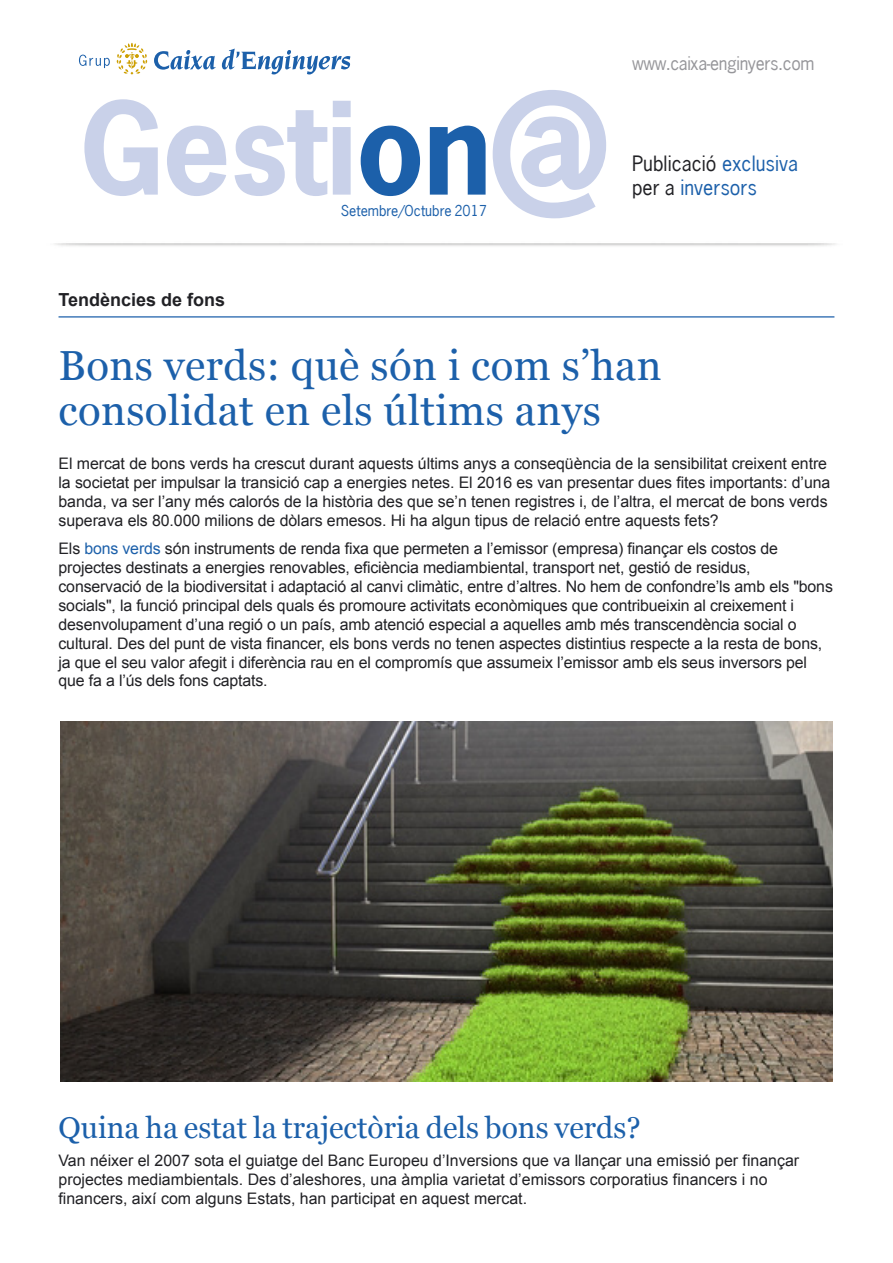
<style>
.page{position:relative;width:893px;height:1263px;background:#fff}
.page>*{position:absolute;margin:0;border:0;box-sizing:border-box;transform-origin:0 0}
.t1{font:700 120.6px "News Gothic LT";letter-spacing:-.01em;color:#c9d1e9}
.t2{font:42px/45px "Georgia";letter-spacing:.01em;color:#1c60aa}
.t3{font:30px "Georgia";color:#1c60aa}
.t4{font:19.95px "News Gothic LT";color:#212125}
.t5{font:19.95px "News Gothic LT";color:#1c60aa}
.t6{font:700 18px "Arial";color:#212125}
.t7{font:17.7px "News Gothic LT";letter-spacing:-.02em;color:#96969a}
.t8{font:15.9px/18.9px "Arial";letter-spacing:-.01em;color:#212125}
.t9{font:14.1px "News Gothic LT";color:#1c60aa}
.s1{color:#1c60aa}
.s2{color:#212125}
</style>
<div class="page">
<img style="left:60px;top:722px;width:772px;height:360px">
<hr style="left:58px;top:316px;width:776px;height:2px;background:#1c60aa">
<svg style="left:492px;top:90px;width:114px;height:128px"></svg>
<svg style="left:79px;top:55px;width:31px;height:13px"></svg>
<svg style="left:154px;top:49px;width:196px;height:25px"></svg>
<svg style="left:117px;top:43px;width:30px;height:32px"></svg>
<h1 class="t1" style="left:80px;top:69px;width:413px">Gesti<span class="s1">on</span></h1>
<p class="t6" style="left:58px;top:288px;width:168px">Tendències de fons</p>
<p class="t9" style="left:341px;top:202px;width:148px">Setembre/Octubre 2017</p>
<p class="t7" style="left:632px;top:51px;width:184px">www.caixa-enginyers.com</p>
<p class="t4" style="left:632px;top:150px;width:167px">Publicació <span class="s1">exclusiva</span></p>
<p class="t5" style="left:632px;top:174px;width:126px"><span class="s2">per a</span> inversors</p>
<h2 class="t2" style="left:58px;top:341px;width:604px">Bons verds: què són i com s’han consolidat en els últims anys</h2>
<p class="t8" style="left:58px;top:455px;width:773px">El mercat de bons verds ha crescut durant aquests últims anys a conseqüència de la sensibilitat creixent entre la societat per impulsar la transició cap a energies netes. El 2016 es van presentar dues fites importants: d’una banda, va ser l’any més calorós de la història des que se’n tenen registres i, de l’altra, el mercat de bons verds superava els 80.000 milions de dòlars emesos. Hi ha algun tipus de relació entre aquests fets?</p>
<p class="t8" style="left:58px;top:539px;width:775px">Els <span class="s1">bons verds</span> són instruments de renda fixa que permeten a l’emissor (empresa) finançar els costos de projectes destinats a energies renovables, eficiència mediambiental, transport net, gestió de residus, conservació de la biodiversitat i adaptació al canvi climàtic, entre d’altres. No hem de confondre’ls amb els "bons socials", la funció principal dels quals és promoure activitats econòmiques que contribueixin al creixement i desenvolupament d’una regió o un país, amb atenció especial a aquelles amb més transcendència social o cultural. Des del punt de vista financer, els bons verds no tenen aspectes distintius respecte a la resta de bons, ja que el seu valor afegit i diferència rau en el compromís que assumeix l’emissor amb els seus inversors pel que fa a l’ús dels fons captats.</p>
<h3 class="t3" style="left:58px;top:1105px;width:583px">Quina ha estat la trajectòria dels bons verds?</h3>
<p class="t8" style="left:58px;top:1151px;width:742px">Van néixer el 2007 sota el guiatge del Banc Europeu d’Inversions que va llançar una emissió per finançar projectes mediambientals. Des d’aleshores, una àmplia varietat d’emissors corporatius financers i no financers, així com alguns Estats, han participat en aquest mercat.</p>
</div>
